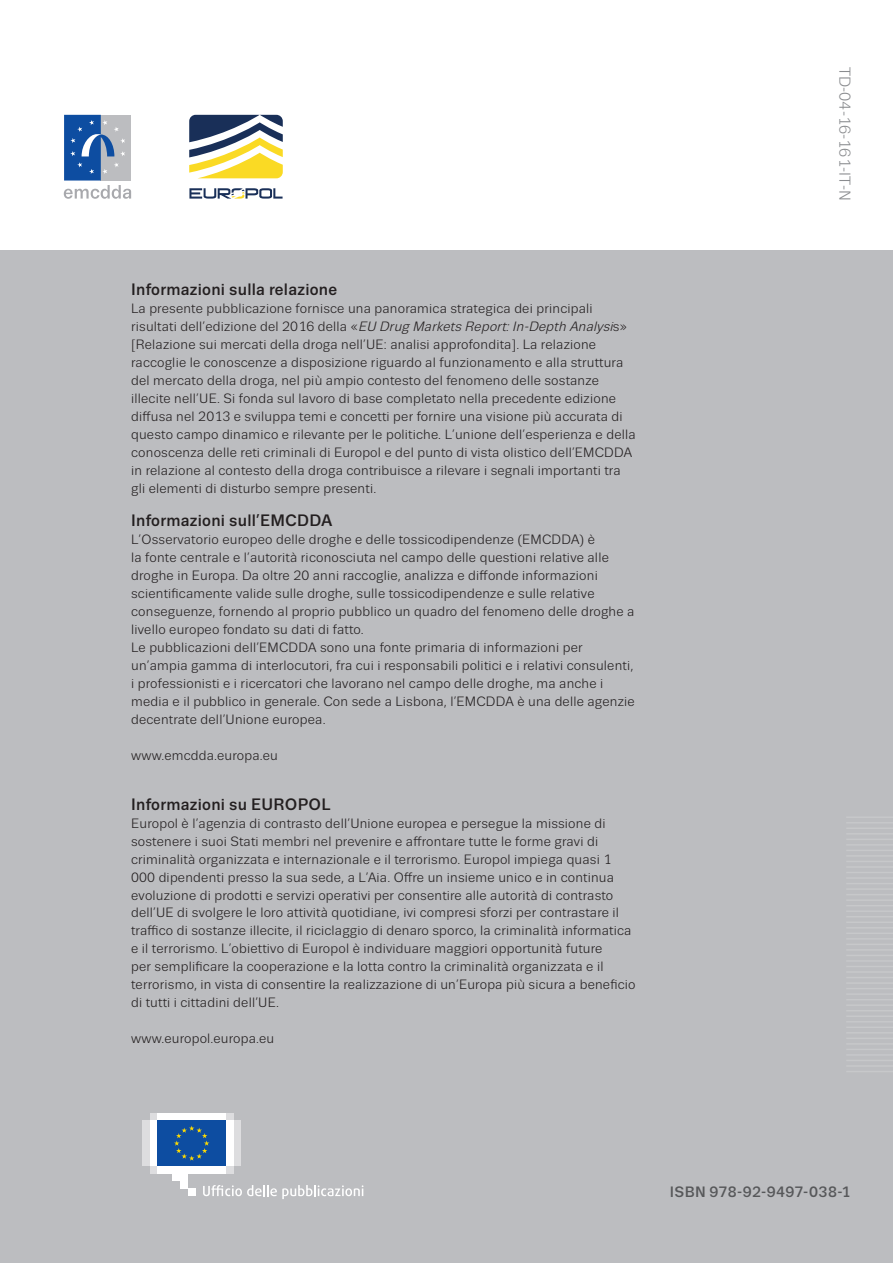
<style>
.page{position:relative;width:893px;height:1263px;background:#fff}
.page>*{position:absolute;margin:0;border:0;box-sizing:border-box;transform-origin:0 0}
.t1{font:500 16.5px "Trivia Sans";letter-spacing:.015em;color:#231f20}
.t2{font:15.75px "Trivia Sans";color:#8a8c8f}
.t3{font:500 15px "Trivia Sans";letter-spacing:.025em;color:#57585a}
.t4{font:13.5px/18px "Trivia Sans";letter-spacing:.015em;color:#231f20}
.s1{font-style:italic}
</style>
<div class="page">
<div style="left:0;top:250px;width:893px;height:1013px;background:#bcbdc0"></div>
<svg style="left:150px;top:1166px;width:83px;height:7px"></svg>
<svg style="left:150px;top:1113px;width:83px;height:7px"></svg>
<div style="left:158px;top:1113px;width:68px;height:7px;background:#fff"></div>
<div style="left:158px;top:1166px;width:68px;height:7px;background:#fff"></div>
<div style="left:226px;top:1120px;width:7px;height:46px;background:#fff"></div>
<div style="left:233px;top:1120px;width:8px;height:46px;background:#dddddf"></div>
<div style="left:150px;top:1120px;width:8px;height:46px;background:#fff"></div>
<div style="left:143px;top:1120px;width:7px;height:46px;background:#dddddf"></div>
<div style="left:173px;top:1166px;width:15px;height:15px;background:#fff"></div>
<div style="left:180px;top:1166px;width:8px;height:22px;background:#fff"></div>
<div style="left:188px;top:1188px;width:7px;height:8px;background:#fff"></div>
<div style="left:158px;top:1120px;width:68px;height:46px;background:#0d4da1"></div>
<svg style="left:174px;top:1126px;width:35px;height:35px"></svg>
<svg style="left:203px;top:1185px;width:160px;height:14px"></svg>
<svg style="left:64px;top:115px;width:67px;height:84px"></svg>
<svg style="left:189px;top:188px;width:94px;height:11px"></svg>
<svg style="left:189px;top:115px;width:94px;height:63px"></svg>
<hr style="left:846px;top:816px;width:47px;height:2px;background:#c7c8ca">
<hr style="left:846px;top:822px;width:47px;height:1px;background:#c7c8ca">
<hr style="left:846px;top:827px;width:47px;height:2px;background:#c7c8ca">
<hr style="left:846px;top:833px;width:47px;height:1px;background:#c7c8ca">
<hr style="left:846px;top:838px;width:47px;height:2px;background:#c7c8ca">
<hr style="left:846px;top:844px;width:47px;height:2px;background:#c7c8ca">
<hr style="left:846px;top:850px;width:47px;height:1px;background:#c7c8ca">
<hr style="left:846px;top:855px;width:47px;height:2px;background:#c7c8ca">
<hr style="left:846px;top:861px;width:47px;height:1px;background:#c7c8ca">
<hr style="left:846px;top:866px;width:47px;height:2px;background:#c7c8ca">
<hr style="left:846px;top:872px;width:47px;height:1px;background:#c7c8ca">
<hr style="left:846px;top:877px;width:47px;height:2px;background:#c7c8ca">
<hr style="left:846px;top:883px;width:47px;height:1px;background:#c7c8ca">
<hr style="left:846px;top:888px;width:47px;height:2px;background:#c7c8ca">
<hr style="left:846px;top:894px;width:47px;height:1px;background:#c7c8ca">
<hr style="left:846px;top:899px;width:47px;height:2px;background:#c7c8ca">
<hr style="left:846px;top:905px;width:47px;height:1px;background:#c7c8ca">
<hr style="left:846px;top:910px;width:47px;height:2px;background:#c7c8ca">
<hr style="left:846px;top:916px;width:47px;height:1px;background:#c7c8ca">
<hr style="left:846px;top:921px;width:47px;height:2px;background:#c7c8ca">
<hr style="left:846px;top:927px;width:47px;height:1px;background:#c7c8ca">
<hr style="left:846px;top:932px;width:47px;height:2px;background:#c7c8ca">
<hr style="left:846px;top:938px;width:47px;height:1px;background:#c7c8ca">
<hr style="left:846px;top:944px;width:47px;height:1px;background:#c7c8ca">
<hr style="left:846px;top:949px;width:47px;height:2px;background:#c7c8ca">
<hr style="left:846px;top:955px;width:47px;height:1px;background:#c7c8ca">
<hr style="left:846px;top:960px;width:47px;height:2px;background:#c7c8ca">
<hr style="left:846px;top:966px;width:47px;height:1px;background:#c7c8ca">
<hr style="left:846px;top:971px;width:47px;height:2px;background:#c7c8ca">
<hr style="left:846px;top:977px;width:47px;height:1px;background:#c7c8ca">
<hr style="left:846px;top:982px;width:47px;height:2px;background:#c7c8ca">
<hr style="left:846px;top:988px;width:47px;height:1px;background:#c7c8ca">
<hr style="left:846px;top:993px;width:47px;height:2px;background:#c7c8ca">
<hr style="left:846px;top:999px;width:47px;height:1px;background:#c7c8ca">
<hr style="left:846px;top:1004px;width:47px;height:2px;background:#c7c8ca">
<hr style="left:846px;top:1010px;width:47px;height:1px;background:#c7c8ca">
<hr style="left:846px;top:1015px;width:47px;height:2px;background:#c7c8ca">
<hr style="left:846px;top:1021px;width:47px;height:1px;background:#c7c8ca">
<hr style="left:846px;top:1026px;width:47px;height:2px;background:#c7c8ca">
<hr style="left:846px;top:1032px;width:47px;height:1px;background:#c7c8ca">
<hr style="left:846px;top:1037px;width:47px;height:2px;background:#c7c8ca">
<hr style="left:846px;top:1043px;width:47px;height:2px;background:#c7c8ca">
<hr style="left:846px;top:1049px;width:47px;height:1px;background:#c7c8ca">
<hr style="left:846px;top:1054px;width:47px;height:2px;background:#c7c8ca">
<hr style="left:846px;top:1060px;width:47px;height:1px;background:#c7c8ca">
<hr style="left:846px;top:1065px;width:47px;height:2px;background:#c7c8ca">
<hr style="left:846px;top:1071px;width:47px;height:1px;background:#c7c8ca">
<p class="t1" style="left:131px;top:280px;width:208px">Informazioni sulla relazione</p>
<p class="t4" style="left:131px;top:300px;width:506px">La presente pubblicazione fornisce una panoramica strategica dei principali risultati dell’edizione del 2016 della «<span class="s1">EU Drug Markets Report:In-Depth Analysi</span>s» [Relazione sui mercati della droga nell’UE: analisi approfondita]. La relazione raccoglie le conoscenze a disposizione riguardo al funzionamento e alla struttura del mercato della droga, nel più ampio contesto del fenomeno delle sostanze illecite nell’UE. Si fonda sul lavoro di base completato nella precedente edizione diffusa nel 2013 e sviluppa temi e concetti per fornire una visione più accurata di questo campo dinamico e rilevante per le politiche. L’unione dell’esperienza e della conoscenza delle reti criminali di Europol e del punto di vista olistico dell’EMCDDA in relazione al contesto della droga contribuisce a rilevare i segnali importanti tra gli elementi di disturbo sempre presenti.</p>
<p class="t1" style="left:131px;top:511px;width:203px">Informazioni sull’EMCDDA</p>
<p class="t4" style="left:131px;top:531px;width:505px">L’Osservatorio europeo delle droghe e delle tossicodipendenze (EMCDDA) è<br>la fonte centrale e l’autorità riconosciuta nel campo delle questioni relative alle droghe in Europa. Da oltre 20 anni raccoglie, analizza e diffonde informazioni scientificamente valide sulle droghe, sulle tossicodipendenze e sulle relative conseguenze, fornendo al proprio pubblico un quadro del fenomeno delle droghe a livello europeo fondato su dati di fatto.<br>Le pubblicazioni dell’EMCDDA sono una fonte primaria di informazioni per un’ampia gamma di interlocutori, fra cui i responsabili politici e i relativi consulenti, i professionisti e i ricercatori che lavorano nel campo delle droghe, ma anche i media e il pubblico in generale. Con sede a Lisbona, l’EMCDDA è una delle agenzie decentrate dell’Unione europea.</p>
<p class="t4" style="left:131px;top:746px;width:148px">www.emcdda.europa.eu</p>
<p class="t1" style="left:131px;top:795px;width:201px">Informazioni su EUROPOL</p>
<p class="t4" style="left:131px;top:814px;width:506px">Europol è l’agenzia di contrasto dell’Unione europea e persegue la missione di sostenere i suoi Stati membri nel prevenire e affrontare tutte le forme gravi di criminalità organizzata e internazionale e il terrorismo. Europol impiega quasi 1<br>000 dipendenti presso la sua sede, a L’Aia. Offre un insieme unico e in continua evoluzione di prodotti e servizi operativi per consentire alle autorità di contrasto dell’UE di svolgere le loro attività quotidiane, ivi compresi sforzi per contrastare il traffico di sostanze illecite, il riciclaggio di denaro sporco, la criminalità informatica e il terrorismo. L’obiettivo di Europol è individuare maggiori opportunità future<br>per semplificare la cooperazione e la lotta contro la criminalità organizzata e il terrorismo, in vista di consentire la realizzazione di un’Europa più sicura a beneficio di tutti i cittadini dell’UE.</p>
<p class="t4" style="left:131px;top:1030px;width:145px">www.europol.europa.eu</p>
<p class="t2" style="left:853px;top:67px;width:136px;rotate:90deg">TD-04-16-161-IT-N</p>
<p class="t3" style="left:670px;top:1184px;width:182px">ISBN 978-92-9497-038-1</p>
</div>
